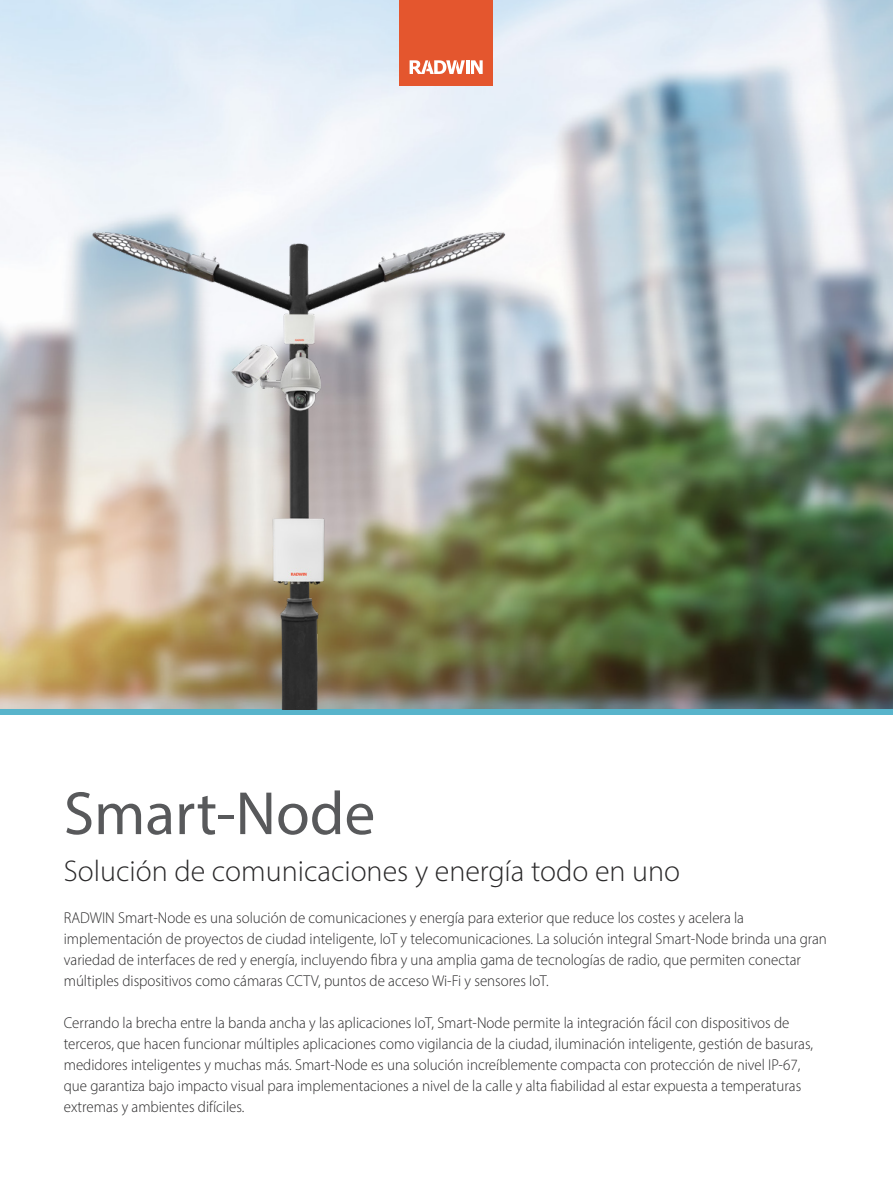
<style>
.page{position:relative;width:893px;height:1191px;background:#fff}
.page>*{position:absolute;margin:0;border:0;box-sizing:border-box;transform-origin:0 0}
.t1{font:61.5px "Myriad Pro";color:#58595b}
.t2{font:300 30px "Myriad Pro";color:#292829}
.t3{font:300 15.75px/21px "Myriad Pro";color:#292829;scale:.95 1}
</style>
<div class="page">
<img style="left:0;top:0;width:893px;height:710px">
<div style="left:0;top:710px;width:893px;height:5px;background:#58b4cb"></div>
<img style="left:84px;top:201px;width:439px;height:509px">
<div style="left:399px;top:0;width:94px;height:85px;background:#e4562e"></div>
<hr style="left:466px;top:60px;width:3px;height:14px;background:#fff">
<svg style="left:471px;top:60px;width:12px;height:14px"></svg>
<svg style="left:410px;top:60px;width:55px;height:14px"></svg>
<h1 class="t1" style="left:64px;top:775px;width:313px">Smart-Node</h1>
<h2 class="t2" style="left:64px;top:853px;width:618px">Solución de comunicaciones y energía todo en uno</h2>
<p class="t3" style="left:64px;top:907px;width:805px">RADWIN Smart-Node es una solución de comunicaciones y energía para exterior que reduce los costes y acelera la implementación de proyectos de ciudad inteligente, IoT y telecomunicaciones. La solución integral Smart-Node brinda una gran variedad de interfaces de red y energía, incluyendo fibra y una amplia gama de tecnologías de radio, que permiten conectar múltiples dispositivos como cámaras CCTV, puntos de acceso Wi-Fi y sensores IoT.</p>
<p class="t3" style="left:64px;top:1012px;width:790px">Cerrando la brecha entre la banda ancha y las aplicaciones IoT, Smart-Node permite la integración fácil con dispositivos de terceros, que hacen funcionar múltiples aplicaciones como vigilancia de la ciudad, iluminación inteligente, gestión de basuras, medidores inteligentes y muchas más. Smart-Node es una solución increíblemente compacta con protección de nivel IP-67, que garantiza bajo impacto visual para implementaciones a nivel de la calle y alta fiabilidad al estar expuesta a temperaturas extremas y ambientes difíciles.</p>
</div>
